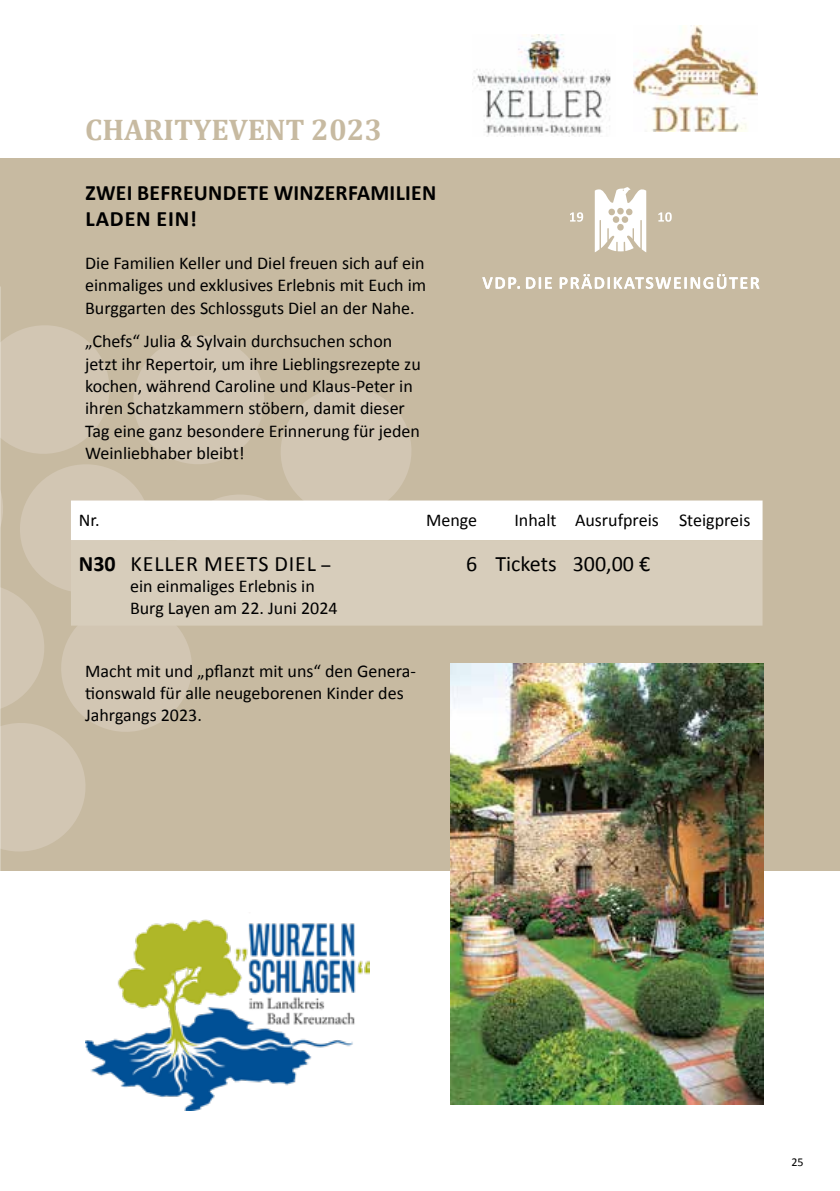
<style>
.page{position:relative;width:840px;height:1191px;background:#fff}
.page>*{position:absolute;margin:0;border:0;box-sizing:border-box;transform-origin:0 0}
.t1{font:700 30px "Cambria";color:#c7baa1}
.t2{font:700 22px/26.4px "Calibri";letter-spacing:.015em;color:#000}
.t3{font:22px "Calibri";letter-spacing:.04em;color:#000}
.t4{font:22px "Calibri";color:#000}
.t5{font:18px/22.4px "Calibri";color:#000}
.t6{font:12px "Calibri";color:#000}
.s1{font-weight:700}
.s2{font-size:18px}
</style>
<div class="page">
<div style="left:0;top:158px;width:839px;height:712px;background:#c7baa1"></div>
<svg style="left:0;top:318px;width:762px;height:541px"></svg>
<div style="left:71px;top:540px;width:691px;height:85px;background:#d7cdbb"></div>
<svg style="left:570px;top:212px;width:13px;height:10px"></svg>
<svg style="left:658px;top:212px;width:13px;height:10px"></svg>
<svg style="left:594px;top:187px;width:52px;height:65px"></svg>
<svg style="left:482px;top:277px;width:37px;height:12px"></svg>
<svg style="left:526px;top:277px;width:25px;height:12px"></svg>
<svg style="left:559px;top:274px;width:200px;height:15px"></svg>
<img style="left:472px;top:34px;width:139px;height:102px">
<img style="left:633px;top:26px;width:124px;height:106px">
<img style="left:450px;top:663px;width:312px;height:441px">
<img style="left:85px;top:919px;width:284px;height:191px">
<h1 class="t1" style="left:85px;top:108px;width:298px">CHARITYEVENT 2023</h1>
<p class="t2" style="left:85px;top:178px;width:352px">ZWEI BEFREUNDETE WINZERFAMILIEN<br>LADEN EIN!</p>
<p class="t5" style="left:85px;top:251px;width:342px;text-align:justify">Die Familien Keller und Diel freuen sich auf ein einmaliges und exklusives Erlebnis mit Euch im Burggarten des Schlossguts Diel an der Nahe.</p>
<p class="t5" style="left:85px;top:329px;width:337px">„Chefs“ Julia &amp; Sylvain durchsuchen schon jetzt ihr Repertoir, um ihre Lieblingsrezepte zu kochen, während Caroline und Klaus-Peter in ihren Schatzkammern stöbern, damit dieser Tag eine ganz besondere Erinnerung für jeden Weinliebhaber bleibt!</p>
<p class="t5" style="left:79px;top:508px;width:22px">Nr.</p>
<p class="t5" style="left:426px;top:508px;width:53px">Menge</p>
<p class="t5" style="left:514px;top:508px;width:237px">Inhalt Ausrufpreis Steigpreis</p>
<p class="t3" style="left:79px;top:548px;width:253px"><span class="s1">N30</span> KELLER MEETS DIEL <span class="s2">–</span></p>
<p class="t5" style="left:130px;top:575px;width:209px;line-height:21.6px">ein einmaliges Erlebnis in<br>Burg Layen am 22. Juni 2024</p>
<p class="t4" style="left:466px;top:548px;width:185px">6 Tickets 300,00 €</p>
<p class="t5" style="left:85px;top:659px;width:332px">Macht mit und „pflanzt mit uns“ den Genera&shy;tionswald für alle neugeborenen Kinder des<br>Jahrgangs 2023.</p>
<p class="t6" style="left:790px;top:1153px;width:14px">25</p>
</div>
